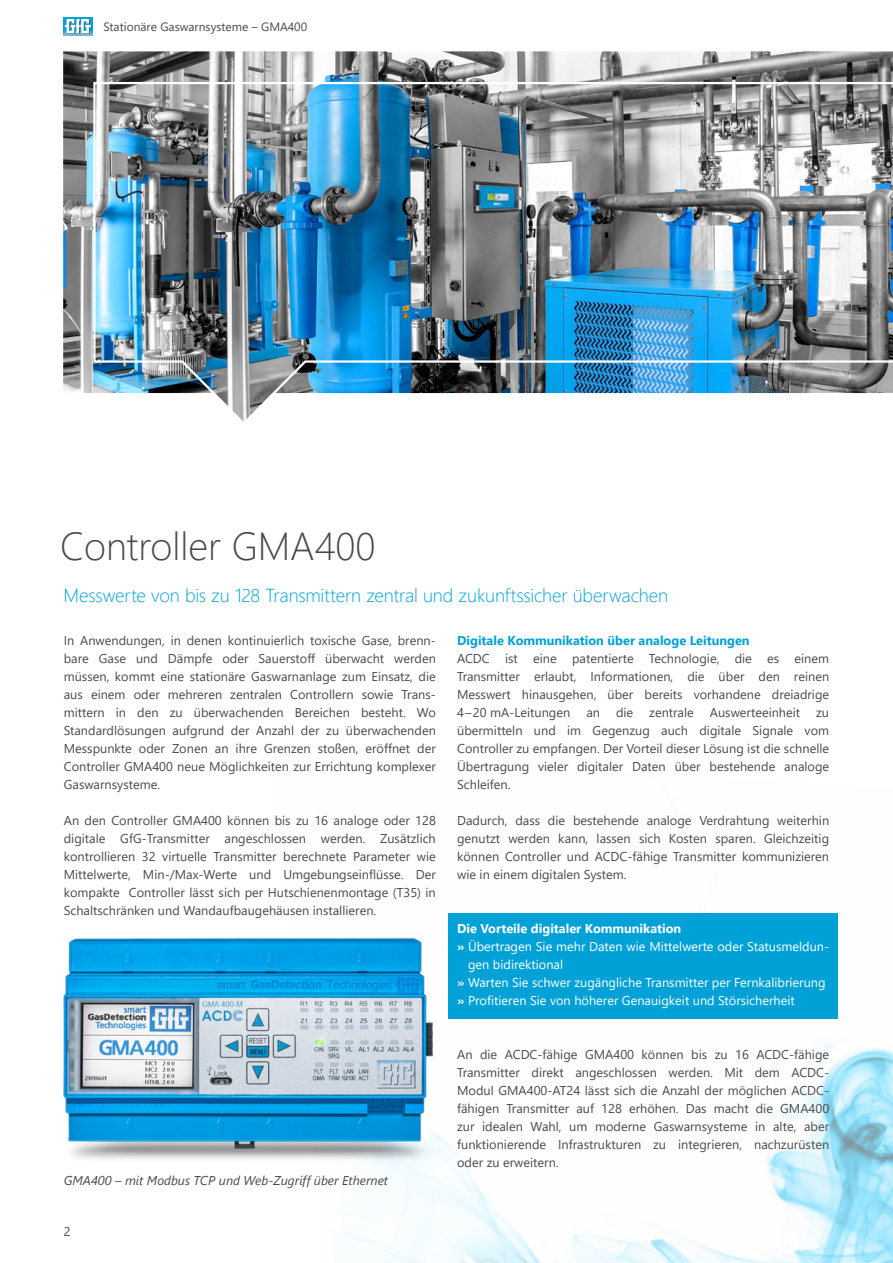
<style>
.page{position:relative;width:893px;height:1263px;background:#fff}
.page>*{position:absolute;margin:0;border:0;box-sizing:border-box;transform-origin:0 0}
.t1{font:300 39px "Segoe UI";color:#4a4a49}
.t2{font:300 18.75px "Segoe UI";letter-spacing:-.01em;color:#00a1d6}
.t3{font:12.75px/18px "Segoe UI";color:#4a4a49;text-align:justify}
.t4{font:12.75px/18px "Segoe UI";color:#fff}
.t5{font:italic 12.75px "Segoe UI";color:#4a4a49}
.t6{font:700 12.75px "Segoe UI";color:#00a1d6}
.t7{font:700 12.75px "Segoe UI";color:#fff}
.t8{font:12px "Segoe UI";color:#4a4a49}
.s1{font-weight:700}
</style>
<div class="page">
<img style="left:369px;top:828px;width:524px;height:435px">
<div style="left:449px;top:913px;width:389px;height:106px;background:#00a1d6"></div>
<img style="left:63px;top:51px;width:830px;height:342px">
<img style="left:92px;top:81px;width:801px;height:341px">
<img style="left:63px;top:927px;width:382px;height:243px">
<svg style="left:63px;top:17px;width:30px;height:19px"></svg>
<p class="t8" style="left:104px;top:15px;width:205px">Stationäre Gaswarnsysteme – GMA400</p>
<p class="t1" style="left:60px;top:510px;width:317px">Controller GMA400</p>
<p class="t2" style="left:64px;top:577px;width:606px">Messwerte von bis zu 128 Transmittern zentral und zukunftssicher überwachen</p>
<p class="t3" style="left:64px;top:630px;width:374px">In Anwendungen, in denen kontinuierlich toxische Gase, brenn&shy;bare Gase und Dämpfe oder Sauerstoff überwacht werden müssen, kommt eine stationäre Gaswarnanlage zum Einsatz, die aus einem oder mehreren zentralen Controllern sowie Trans&shy;mittern in den zu überwachenden Bereichen besteht. Wo Standardlösungen aufgrund der Anzahl der zu überwachenden Messpunkte oder Zonen an ihre Grenzen stoßen, eröffnet der Controller GMA400 neue Möglichkeiten zur Errichtung komplexer Gaswarnsysteme.</p>
<p class="t3" style="left:64px;top:810px;width:374px">An den Controller GMA400 können bis zu 16 analoge oder 128 digitale GfG-Transmitter angeschlossen werden. Zusätzlich kontrollieren 32 virtuelle Transmitter berechnete Parameter wie Mittelwerte, Min-/Max-Werte und Umgebungseinflüsse. Der kompakte Controller lässt sich per Hutschienenmontage (T35) in Schaltschränken und Wandaufbaugehäusen installieren.</p>
<p class="t5" style="left:64px;top:1168px;width:326px">GMA400 – mit Modbus TCP und Web-Zugriff über Ethernet</p>
<p class="t3" style="left:64px;top:1221px;width:8px">2</p>
<p class="t6" style="left:457px;top:628px;width:294px">Digitale Kommunikation über analoge Leitungen</p>
<p class="t3" style="left:457px;top:648px;width:374px">ACDC ist eine patentierte Technologie, die es einem Transmitter erlaubt, Informationen, die über den reinen Messwert hinausgehen, über bereits vorhandene dreiadrige 4–20 mA-Leitungen</p>
<p class="t3" style="left:586px;top:702px;width:15px">an</p>
<p class="t3" style="left:616px;top:702px;width:19px">die</p>
<p class="t3" style="left:649px;top:702px;width:46px">zentrale</p>
<p class="t3" style="left:710px;top:702px;width:92px">Auswerteeinheit</p>
<p class="t3" style="left:457px;top:702px;width:374px;text-indent:359px">zu übermitteln und im Gegenzug auch digitale Signale vom Controller zu empfangen. Der Vorteil dieser Lösung ist die schnelle Übertragung vieler digitaler Daten über bestehende analoge Schleifen.</p>
<p class="t3" style="left:457px;top:810px;width:374px">Dadurch, dass die bestehende analoge Verdrahtung weiterhin genutzt werden kann, lassen sich Kosten sparen. Gleichzeitig können Controller und ACDC-fähige Transmitter kommunizieren wie in einem digitalen System.</p>
<p class="t7" style="left:457px;top:916px;width:226px">Die Vorteile digitaler Kommunikation</p>
<p class="t4" style="left:468px;top:936px;width:363px;text-indent:-11px"><span class="s1">»</span> Übertragen Sie mehr Daten wie Mittelwerte oder Statusmeldun&shy;gen bidirektional</p>
<p class="t4" style="left:457px;top:972px;width:370px"><span class="s1">»</span> Warten Sie schwer zugängliche Transmitter per Fernkalibrierung</p>
<p class="t4" style="left:457px;top:990px;width:339px"><span class="s1">»</span> Profitieren Sie von höherer Genauigkeit und Störsicherheit</p>
<p class="t3" style="left:457px;top:1044px;width:374px">An die ACDC-fähige GMA400 können bis zu 16 ACDC-fähige Transmitter direkt angeschlossen werden. Mit dem ACDC-Modul GMA400-AT24 lässt sich die Anzahl der möglichen ACDC&shy;fähigen Transmitter auf 128 erhöhen. Das macht die GMA400 zur idealen Wahl, um moderne Gaswarnsysteme in alte, aber funktionierende Infrastrukturen zu integrieren, nachzurüsten oder zu erweitern.</p>
</div>
